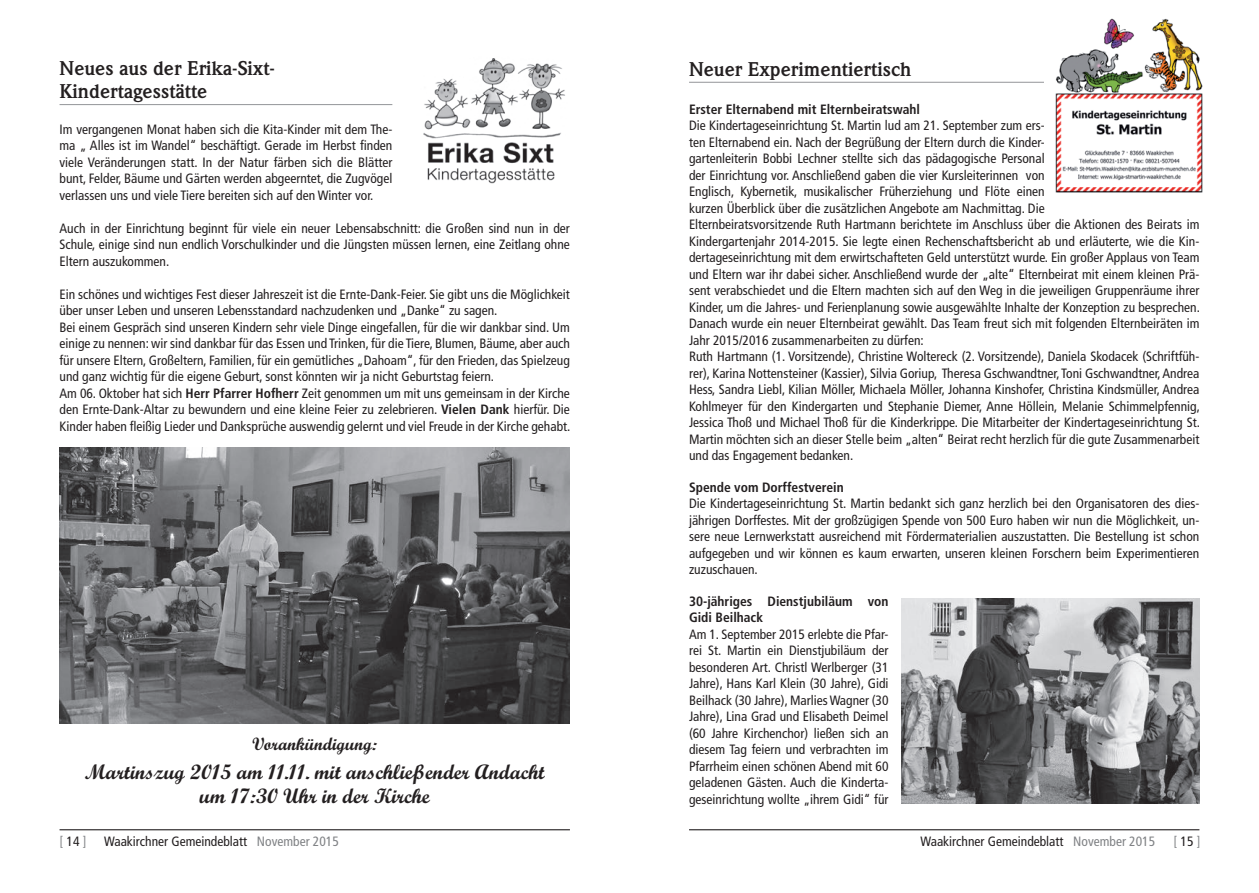
<style>
.page{position:relative;width:1259px;height:893px;background:#fff}
.page>*{position:absolute;margin:0;border:0;box-sizing:border-box;transform-origin:0 0}
.t1{font:700 21px/24px "Script";color:#231f20;text-align:center}
.t2{font:700 19.5px/23.4px "Weidemann";color:#231f20}
.t3{font:700 18px "Script";color:#231f20}
.t4{font:condensed 13.5px/16.5px "Frutiger";color:#231f20;text-align:justify}
.t5{font:700 condensed 13.5px/16.5px "Frutiger";color:#231f20}
.t6{font:condensed 13.5px "Frutiger";color:#808285}
.s1{font-weight:700}
.s2{color:#231f20}
.s3{color:#808285}
</style>
<div class="page">
<hr style="left:60px;top:829px;width:510px;height:1px;background:#231f20">
<hr style="left:689px;top:829px;width:510px;height:1px;background:#231f20">
<img style="left:60px;top:447px;width:510px;height:276px">
<hr style="left:60px;top:104px;width:332px;height:1px;background:#939598">
<img style="left:423px;top:58px;width:142px;height:126px">
<hr style="left:689px;top:82px;width:355px;height:1px;background:#939598">
<img style="left:1055px;top:18px;width:148px;height:175px">
<img style="left:901px;top:599px;width:298px;height:205px">
<h2 class="t2" style="left:60px;top:57px;width:217px">Neues aus der Erika-Sixt-<br>Kindertagesstätte</h2>
<p class="t4" style="left:60px;top:121px;width:334px">Im vergangenen Monat haben sich die Kita-Kinder mit dem The&shy;ma „ Alles ist im Wandel“ beschäftigt. Gerade im Herbst finden viele Veränderungen statt. In der Natur färben sich die Blätter bunt, Felder, Bäume und Gärten werden abgeerntet, die Zugvögel verlassen uns und viele Tiere bereiten sich auf den Winter vor.</p>
<p class="t4" style="left:60px;top:220px;width:512px">Auch in der Einrichtung beginnt für viele ein neuer Lebensabschnitt: die Großen sind nun in der Schule, einige sind nun endlich Vorschulkinder und die Jüngsten müssen lernen, eine Zeitlang ohne Eltern auszukommen.</p>
<p class="t4" style="left:60px;top:286px;width:512px;text-align:left">Ein schönes und wichtiges Fest dieser Jahreszeit ist die Ernte-Dank-Feier. Sie gibt uns die Möglichkeit über unser Leben und unseren Lebensstandard nachzudenken und „Danke“ zu sagen.<br>Bei einem Gespräch sind unseren Kindern sehr viele Dinge eingefallen, für die wir dankbar sind. Um einige zu nennen: wir sind dankbar für das Essen und Trinken, für die Tiere, Blumen, Bäume, aber auch für unsere Eltern, Großeltern, Familien, für ein gemütliches „Dahoam“, für den Frieden, das Spielzeug und ganz wichtig für die eigene Geburt, sonst könnten wir ja nicht Geburtstag feiern.<br>Am 06. Oktober hat sich <span class="s1">Herr Pfarrer Hofherr</span> Zeit genommen um mit uns gemeinsam in der Kirche den Ernte-Dank-Altar zu bewundern und eine kleine Feier zu zelebrieren. <span class="s1">Vielen Dank</span> hierfür. Die Kinder haben fleißig Lieder und Danksprüche auswendig gelernt und viel Freude in der Kirche gehabt.</p>
<h3 class="t3" style="left:252px;top:733px;width:126px">Vorankündigung:</h3>
<h1 class="t1" style="left:85px;top:759px;width:461px">Martinszug 2015 am 11.11. mit anschließender Andacht um 17:30 Uhr in der Kirche</h1>
<h2 class="t2" style="left:689px;top:58px;width:224px">Neuer Experimentiertisch</h2>
<p class="t5" style="left:689px;top:101px;width:232px">Erster Elternabend mit Elternbeiratswahl</p>
<p class="t4" style="left:689px;top:118px;width:512px;text-align:left">Die Kindertageseinrichtung St. Martin lud am 21. September zum ers-<br>ten Elternabend ein. Nach der Begrüßung der Eltern durch die Kinder-<br>gartenleiterin Bobbi Lechner stellte sich das pädagogische Personal<br>der Einrichtung vor. Anschließend gaben die vier Kursleiterinnen von<br>Englisch, Kybernetik, musikalischer Früherziehung und Flöte einen<br>kurzen Überblick über die zusätzlichen Angebote am Nachmittag. Die<br>Elternbeiratsvorsitzende Ruth Hartmann berichtete im Anschluss über die Aktionen des Beirats im Kindergartenjahr 2014-2015. Sie legte einen Rechenschaftsbericht ab und erläuterte, wie die Kin&shy;dertageseinrichtung mit dem erwirtschafteten Geld unterstützt wurde. Ein großer Applaus von Team und Eltern war ihr dabei sicher. Anschließend wurde der „alte“ Elternbeirat mit einem kleinen Prä&shy;sent verabschiedet und die Eltern machten sich auf den Weg in die jeweiligen Gruppenräume ihrer Kinder, um die Jahres- und Ferienplanung sowie ausgewählte Inhalte der Konzeption zu besprechen.<br>Danach wurde ein neuer Elternbeirat gewählt. Das Team freut sich mit folgenden Elternbeiräten im Jahr 2015/2016 zusammenarbeiten zu dürfen:<br>Ruth Hartmann (1. Vorsitzende), Christine Woltereck (2. Vorsitzende), Daniela Skodacek (Schriftfüh&shy;rer), Karina Nottensteiner (Kassier), Silvia Goriup, Theresa Gschwandtner, Toni Gschwandtner, Andrea Hess, Sandra Liebl, Kilian Möller, Michaela Möller, Johanna Kinshofer, Christina Kindsmüller, Andrea Kohlmeyer für den Kindergarten und Stephanie Diemer, Anne Höllein, Melanie Schimmelpfennig, Jessica Thoß und Michael Thoß für die Kinderkrippe. Die Mitarbeiter der Kindertageseinrichtung St.<br>Martin möchten sich an dieser Stelle beim „alten“ Beirat recht herzlich für die gute Zusammenarbeit und das Engagement bedanken.</p>
<p class="t5" style="left:689px;top:479px;width:156px">Spende vom Dorffestverein</p>
<p class="t4" style="left:689px;top:495px;width:512px">Die Kindertageseinrichtung St. Martin bedankt sich ganz herzlich bei den Organisatoren des dies&shy;jährigen Dorffestes. Mit der großzügigen Spende von 500 Euro haben wir nun die Möglichkeit, un&shy;sere neue Lernwerkstatt ausreichend mit Fördermaterialien auszustatten. Die Bestellung ist schon aufgegeben und wir können es kaum erwarten, unseren kleinen Forschern beim Experimentieren zuzuschauen.</p>
<p class="t5" style="left:689px;top:593px;width:201px">30-jähriges Dienstjubiläum von<br>Gidi Beilhack</p>
<p class="t4" style="left:689px;top:626px;width:201px">Am 1. September 2015 erlebte die Pfar&shy;rei St. Martin ein Dienstjubiläum der besonderen Art. Christl Werlberger (31<br>Jahre), Hans Karl Klein (30 Jahre), Gidi Beilhack (30 Jahre), Marlies Wagner (30<br>Jahre), Lina Grad und Elisabeth Deimel (60 Jahre Kirchenchor) ließen sich an diesem Tag feiern und verbrachten im Pfarrheim einen schönen Abend mit 60 geladenen Gästen. Auch die Kinderta&shy;geseinrichtung wollte „ihrem Gidi“ für</p>
<p class="t6" style="left:60px;top:833px;width:29px">[<span class="s2">14</span>]</p>
<p class="t4" style="left:104px;top:833px;width:236px">Waakirchner Gemeindeblatt <span class="s3">November 2015</span></p>
<p class="t4" style="left:920px;top:833px;width:236px">Waakirchner Gemeindeblatt <span class="s3">November 2015</span></p>
<p class="t6" style="left:1173px;top:833px;width:29px">[<span class="s2">15</span>]</p>
</div>
